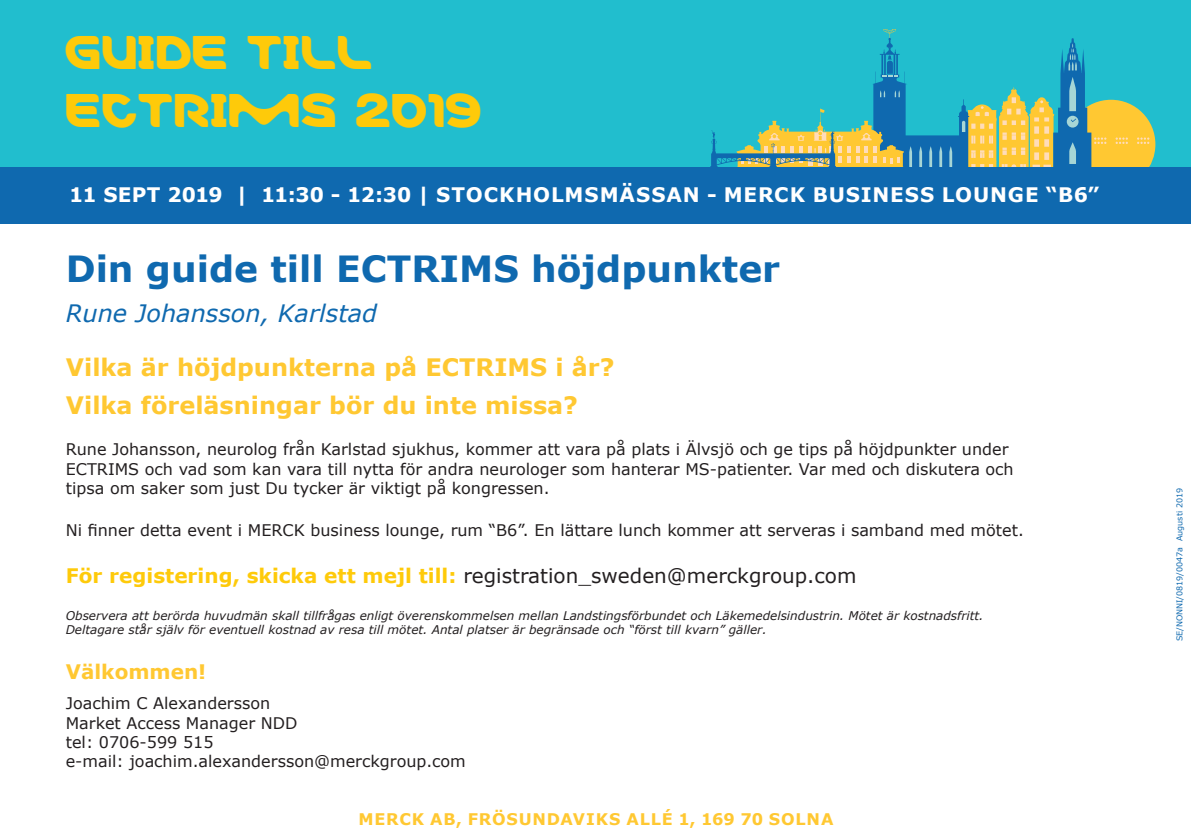
<style>
.page{position:relative;width:1191px;height:840px;background:#fff}
.page>*{position:absolute;margin:0;border:0;box-sizing:border-box;transform-origin:0 0}
.t1{font:48px/57.6px "Merck";color:#feca0a}
.t2{font:700 36px "Verdana";color:#0f69af}
.Event_information_hi{font:700 24px "Verdana";color:#ffc832}
.t3{font:italic 24px "Verdana";color:#0f69af}
.Event_information_hi-2{font:20px "Verdana";color:#231f20}
.MERCK_CAPTION_VerdRe{font:700 20px "Verdana";letter-spacing:.04em;color:#fff}
.t4{font:700 20px "Verdana";color:#ffc832}
.Event_information_hi-3{font:16px/19.2px "Verdana";color:#231f20}
.MERCK_CAPTION_VerdRe-2{font:700 16px "Verdana";letter-spacing:.05em;color:#ffc832}
.Event_information_hi-4{font:italic 12px/14.4px "Verdana";color:#231f20}
.t5{font:8px "Verdana";color:#0f69af}
.s1{font-weight:700;color:#feca0a}
</style>
<div class="page">
<div style="left:0;top:0;width:1191px;height:169px;background:#21bece"></div>
<svg style="left:710px;top:29px;width:445px;height:138px"></svg>
<div style="left:0;top:169px;width:1191px;height:55px;background:#0f69af"></div>
<div style="left:0;top:167px;width:1191px;height:55px;background:#0f69af"></div>
<p class="t1" style="left:66px;top:18px;width:418px">GUIDE TILL<br>ECTRIMS 2019</p>
<p class="MERCK_CAPTION_VerdRe" style="left:69px;top:180px;width:1031px">11 SEPT 2019 | 11:30 - 12:30 | STOCKHOLMSMÄSSAN - MERCK BUSINESS LOUNGE “B6”</p>
<p class="t2" style="left:66px;top:243px;width:716px">Din guide till ECTRIMS höjdpunkter</p>
<p class="t3" style="left:66px;top:296px;width:313px">Rune Johansson, Karlstad</p>
<p class="Event_information_hi" style="left:66px;top:350px;width:550px">Vilka är höjdpunkterna på ECTRIMS i år?</p>
<p class="Event_information_hi" style="left:66px;top:387px;width:514px">Vilka föreläsningar bör du inte missa?</p>
<p class="Event_information_hi-3" style="left:66px;top:439px;width:949px">Rune Johansson, neurolog från Karlstad sjukhus, kommer att vara på plats i Älvsjö och ge tips på höjdpunkter under<br>ECTRIMS och vad som kan vara till nytta för andra neurologer som hanterar MS-patienter. Var med och diskutera och tipsa om saker som just Du tycker är viktigt på kongressen.</p>
<p class="Event_information_hi-3" style="left:66px;top:520px;width:959px">Ni finner detta event i MERCK business lounge, rum “B6”. En lättare lunch kommer att serveras i samband med mötet.</p>
<p class="Event_information_hi-2" style="left:66px;top:561px;width:792px"><span class="s1">För registering, skicka ett mejl till:</span> registration_sweden@merckgroup.com</p>
<p class="Event_information_hi-4" style="left:66px;top:607px;width:919px">Observera att berörda huvudmän skall tillfrågas enligt överenskommelsen mellan Landstingsförbundet och Läkemedelsindustrin. Mötet är kostnadsfritt.<br>Deltagare står själv för eventuell kostnad av resa till mötet. Antal platser är begränsade och “först till kvarn” gäller.</p>
<p class="t4" style="left:66px;top:657px;width:142px">Välkommen!</p>
<p class="Event_information_hi-3" style="left:66px;top:693px;width:206px">Joachim C Alexandersson</p>
<p class="Event_information_hi-3" style="left:66px;top:712px;width:233px">Market Access Manager NDD</p>
<p class="Event_information_hi-3" style="left:66px;top:731px;width:149px">tel: 0706-599 515</p>
<p class="Event_information_hi-3" style="left:66px;top:751px;width:401px">e-mail: joachim.alexandersson@merckgroup.com</p>
<p class="MERCK_CAPTION_VerdRe-2" style="left:358px;top:807px;width:476px">MERCK AB, FRÖSUNDAVIKS ALLÉ 1, 169 70 SOLNA</p>
<p class="t5" style="left:1174px;top:641px;width:155px;rotate:-90deg">SE/NONNI/0819/0047a Augusti 2019</p>
</div>
